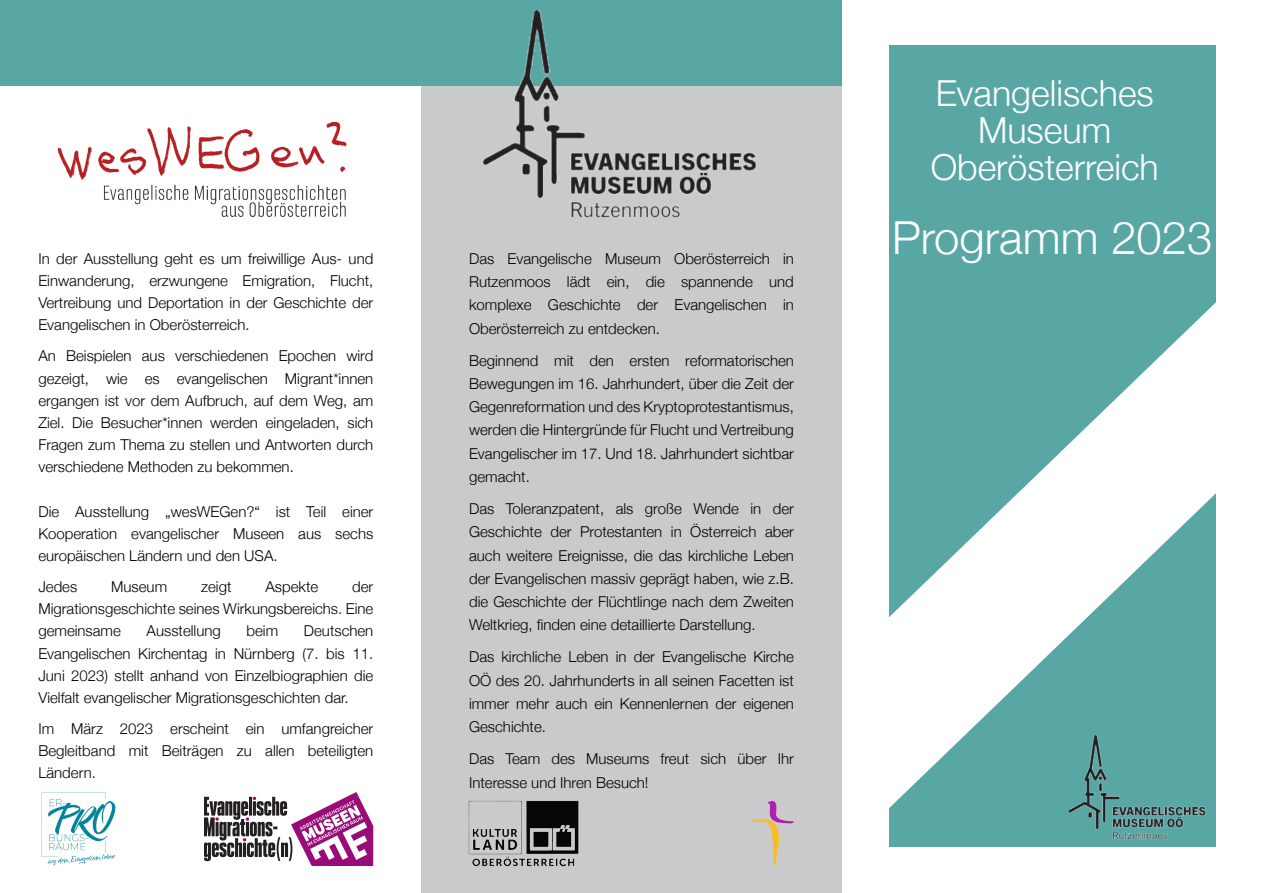
<style>
.page{position:relative;width:1263px;height:893px;background:#fff}
.page>*{position:absolute;margin:0;border:0;box-sizing:border-box;transform-origin:0 0}
.t1{font:300 45.45px "Helvetica Neue";color:#fff}
.t2{font:300 35.85px/36.9px "Helvetica Neue";color:#fff;text-align:center}
.t3{font:300 15px/23.2px "Helvetica Neue";color:#000;text-align:justify}
</style>
<div class="page">
<div style="left:0;top:0;width:842px;height:86px;background:#58a7a5"></div>
<div style="left:889px;top:46px;width:326px;height:801px;background:#58a7a5"></div>
<svg style="left:889px;top:289px;width:327px;height:529px"></svg>
<img style="left:1069px;top:736px;width:136px;height:103px">
<div style="left:421px;top:86px;width:421px;height:807px;background:#c9cacc"></div>
<img style="left:469px;top:800px;width:110px;height:66px">
<svg style="left:751px;top:801px;width:43px;height:65px"></svg>
<img style="left:483px;top:11px;width:273px;height:207px">
<svg style="left:204px;top:792px;width:169px;height:74px"></svg>
<img style="left:41px;top:792px;width:75px;height:74px">
<img style="left:57px;top:121px;width:290px;height:96px">
<p class="t3" style="left:38px;top:247px;width:336px;line-height:22.2px">In der Ausstellung geht es um freiwillige Aus- und Einwanderung, erzwungene Emigration, Flucht, Vertreibung und Deportation in der Geschichte der Evangelischen in Oberösterreich.</p>
<p class="t3" style="left:38px;top:345px;width:336px;line-height:22.2px">An Beispielen aus verschiedenen Epochen wird gezeigt, wie es evangelischen Migrant*innen ergangen ist vor dem Aufbruch, auf dem Weg, am Ziel. Die Besucher*innen werden eingeladen, sich Fragen zum Thema zu stellen und Antworten durch verschiedene Methoden zu bekommen.</p>
<p class="t3" style="left:38px;top:500px;width:336px;line-height:22.2px">Die Ausstellung „wesWEGen?“ ist Teil einer Kooperation evangelischer Museen aus sechs europäischen Ländern und den USA.</p>
<p class="t3" style="left:38px;top:575px;width:40px">Jedes</p>
<p class="t3" style="left:111px;top:575px;width:57px">Museum</p>
<p class="t3" style="left:201px;top:575px;width:32px">zeigt</p>
<p class="t3" style="left:265px;top:575px;width:54px">Aspekte</p>
<p class="t3" style="left:38px;top:575px;width:336px;line-height:22.2px;text-indent:314px">der Migrationsgeschichte seines Wirkungsbereichs. Eine gemeinsame</p>
<p class="t3" style="left:38px;top:620px;width:336px;line-height:22.2px;text-indent:265px">Deutschen Evangelischen Kirchentag in Nürnberg (7. bis 11.<br>Juni 2023) stellt anhand von Einzelbiographien die Vielfalt evangelischer Migrationsgeschichten dar.</p>
<p class="t3" style="left:38px;top:717px;width:336px;line-height:22.2px">Im März 2023 erscheint ein umfangreicher Begleitband mit Beiträgen zu allen beteiligten Ländern.</p>
<p class="t3" style="left:147px;top:619px;width:76px">Ausstellung</p>
<p class="t3" style="left:246px;top:619px;width:33px">beim</p>
<p class="t3" style="left:469px;top:247px;width:326px">Das Evangelische Museum Oberösterreich in Rutzenmoos lädt ein, die spannende und komplexe Geschichte der Evangelischen in Oberösterreich zu entdecken.</p>
<p class="t3" style="left:469px;top:349px;width:326px">Beginnend mit den ersten reformatorischen Bewegungen im 16. Jahrhundert, über die Zeit der Gegenreformation und des Kryptoprotestantismus, werden die Hintergründe für Flucht und Vertreibung Evangelischer im 17. Und 18. Jahrhundert sichtbar gemacht.</p>
<p class="t3" style="left:469px;top:497px;width:326px">Das Toleranzpatent, als große Wende in der Geschichte der Protestanten in Österreich aber auch weitere Ereignisse, die das kirchliche Leben der Evangelischen massiv geprägt haben, wie z.B. die Geschichte der Flüchtlinge nach dem Zweiten Weltkrieg, finden eine detaillierte Darstellung.</p>
<p class="t3" style="left:469px;top:645px;width:326px">Das kirchliche Leben in der Evangelische Kirche OÖ des 20. Jahrhunderts in all seinen Facetten ist immer mehr auch ein Kennenlernen der eigenen Geschichte.</p>
<p class="t3" style="left:469px;top:747px;width:326px">Das Team des Museums freut sich über Ihr<br>Interesse und Ihren Besuch!</p>
<h2 class="t2" style="left:931px;top:74px;width:230px">Evangelisches<br>Museum<br>Oberösterreich</h2>
<h1 class="t1" style="left:892px;top:210px;width:322px">Programm 2023</h1>
</div>
